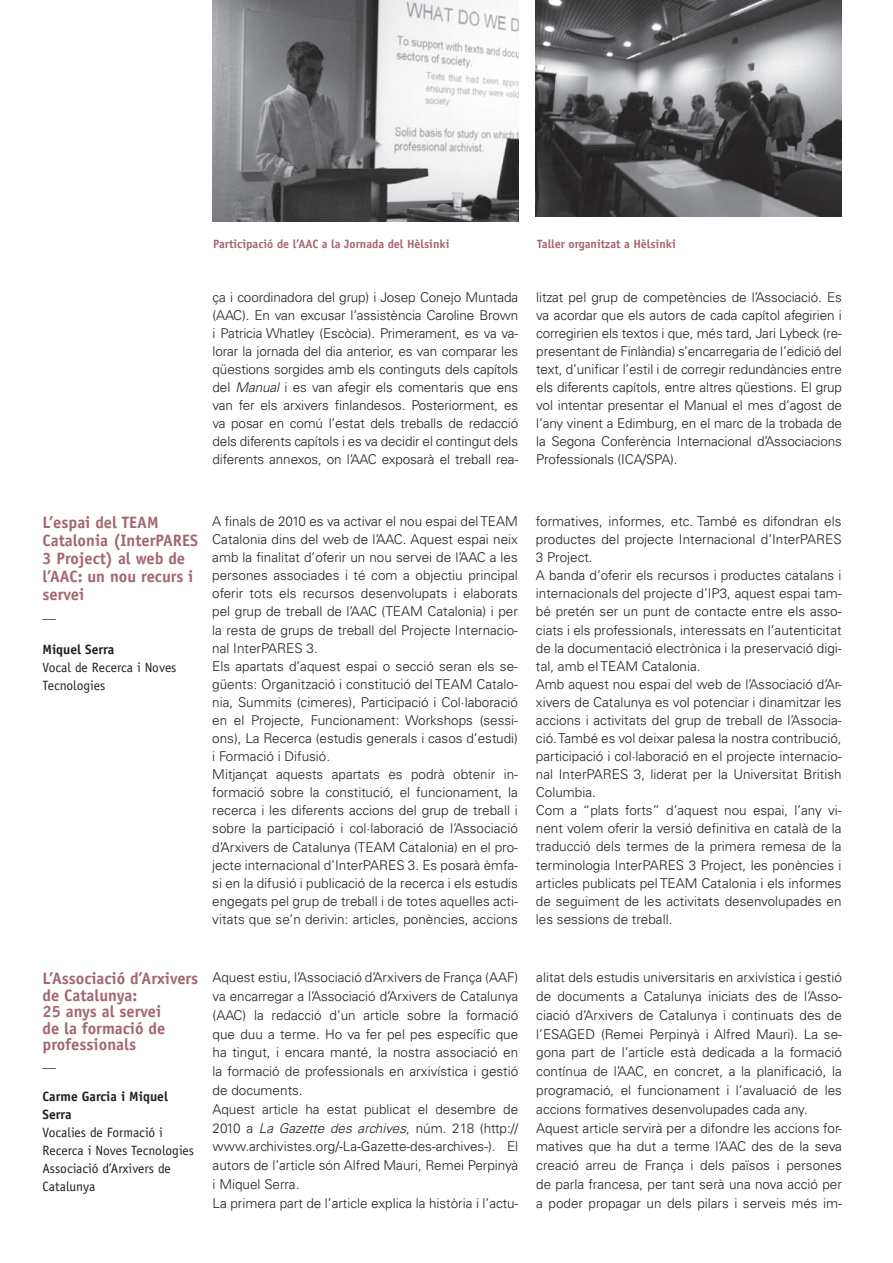
<style>
.page{position:relative;width:893px;height:1263px;background:#fff}
.page>*{position:absolute;margin:0;border:0;box-sizing:border-box;transform-origin:0 0}
.t1{font:700 16.5px/16.5px "Officina Sans Std";color:#a46670}
.t2{font:300 13.5px/18.1px "Univers LT Std";color:#231f20}
.t3{font:13.5px/18px "Officina Sans Std";color:#231f20}
.t4{font:700 13.5px/18px "Officina Sans Std";color:#231f20}
.t5{font:700 12px "Officina Sans Std";color:#a46670}
.s1{font-style:italic}
</style>
<div class="page">
<img style="left:536px;top:0;width:306px;height:217px">
<img style="left:213px;top:0;width:306px;height:221px">
<p class="t5" style="left:213px;top:237px;width:238px">Participació de l’AAC a la Jornada del Hèlsinki</p>
<p class="t5" style="left:537px;top:237px;width:140px">Taller organitzat a Hèlsinki</p>
<p class="t2" style="left:213px;top:288px;width:307px;text-align:justify">ça i coordinadora del grup) i Josep Conejo Muntada (AAC). En van excusar l’assistència Caroline Brown i Patricia Whatley (Escòcia). Primerament, es va va&shy;lorar la jornada del dia anterior, es van comparar les qüestions sorgides amb els continguts dels capítols del <span class="s1">Manual</span> i es van afegir els comentaris que ens van fer els arxivers finlandesos. Posteriorment, es va posar en comú l’estat dels treballs de redacció dels diferents capítols i es va decidir el contingut dels diferents annexos, on l’AAC exposarà el treball rea-</p>
<p class="t2" style="left:536px;top:288px;width:307px;text-align:justify">litzat pel grup de competències de l’Associació. Es va acordar que els autors de cada capítol afegirien i corregirien els textos i que, més tard, Jari Lybeck (re&shy;presentant de Finlàndia) s’encarregaria de l’edició del text, d’unificar l’estil i de corregir redundàncies entre els diferents capítols, entre altres qüestions. El grup vol intentar presentar el Manual el mes d’agost de l’any vinent a Edimburg, en el marc de la trobada de la Segona Conferència Internacional d’Associacions Professionals (ICA/SPA).</p>
<p class="t1" style="left:43px;top:513px;width:157px;line-height:18px">L’espai del TEAM<br>Catalonia (InterPARES<br>3 Project) al web de l’AAC: un nou recurs i servei</p>
<p class="t3" style="left:43px;top:605px;width:15px">__</p>
<p class="t4" style="left:43px;top:640px;width:73px">Miquel Serra</p>
<p class="t3" style="left:43px;top:659px;width:136px">Vocal de Recerca i Noves<br>Tecnologies</p>
<p class="t2" style="left:212px;top:512px;width:307px">A finals de 2010 es va activar el nou espai del TEAM Catalonia dins del web de l’AAC. Aquest espai neix amb la finalitat d’oferir un nou servei de l’AAC a les persones associades i té com a objectiu principal oferir tots els recursos desenvolupats i elaborats pel grup de treball de l’AAC (TEAM Catalonia) i per la resta de grups de treball del Projecte Internacio&shy;nal InterPARES 3.<br>Els apartats d’aquest espai o secció seran els se&shy;güents: Organització i constitució del TEAM Catalo&shy;nia, Summits (cimeres), Participació i Col·laboració en el Projecte, Funcionament: Workshops (sessi&shy;ons), La Recerca (estudis generals i casos d’estudi) i Formació i Difusió.<br>Mitjançat aquests apartats es podrà obtenir in&shy;formació sobre la constitució, el funcionament, la recerca i les diferents accions del grup de treball i sobre la participació i col·laboració de l’Associació d’Arxivers de Catalunya (TEAM Catalonia) en el pro&shy;jecte internacional d’InterPARES 3. Es posarà èmfa&shy;si en la difusió i publicació de la recerca i els estudis engegats pel grup de treball i de totes aquelles acti&shy;vitats que se’n derivin: articles, ponències, accions</p>
<p class="t2" style="left:536px;top:512px;width:307px">formatives, informes, etc. També es difondran els productes del projecte Internacional d’InterPARES 3 Project.<br>A banda d’oferir els recursos i productes catalans i internacionals del projecte d’IP3, aquest espai tam&shy;bé pretén ser un punt de contacte entre els asso&shy;ciats i els professionals, interessats en l’autenticitat de la documentació electrònica i la preservació digi&shy;tal, amb el TEAM Catalonia.<br>Amb aquest nou espai del web de l’Associació d’Ar&shy;xivers de Catalunya es vol potenciar i dinamitzar les accions i activitats del grup de treball de l’Associa&shy;ció. També es vol deixar palesa la nostra contribució, participació i col·laboració en el projecte internacio&shy;nal InterPARES 3, liderat per la Universitat British Columbia.<br>Com a “plats forts” d’aquest nou espai, l’any vi&shy;nent volem oferir la versió definitiva en català de la traducció dels termes de la primera remesa de la terminologia InterPARES 3 Project, les ponències i articles publicats pel TEAM Catalonia i els informes de seguiment de les activitats desenvolupades en les sessions de treball.</p>
<p class="t1" style="left:43px;top:970px;width:157px">L’Associació d’Arxivers de Catalunya:<br>25 anys al servei<br>de la formació de professionals</p>
<p class="t3" style="left:43px;top:1053px;width:15px">__</p>
<p class="t4" style="left:43px;top:1087px;width:127px">Carme Garcia i Miquel<br>Serra</p>
<p class="t3" style="left:43px;top:1124px;width:153px">Vocalies de Formació i<br>Recerca i Noves Tecnologies<br>Associació d’Arxivers de<br>Catalunya</p>
<p class="t2" style="left:213px;top:968px;width:307px;line-height:18.8px">Aquest estiu, l’Associació d’Arxivers de França (AAF) va encarregar a l’Associació d’Arxivers de Catalunya (AAC) la redacció d’un article sobre la formació que duu a terme. Ho va fer pel pes específic que ha tingut, i encara manté, la nostra associació en la formació de professionals en arxivística i gestió de documents.<br>Aquest article ha estat publicat el desembre de 2010 a <span class="s1">La Gazette des archives</span>, núm. 218 (http:// www.archivistes.org/-La-Gazette-des-archives-). El autors de l’article són Alfred Mauri, Remei Perpinyà i Miquel Serra.<br>La primera part de l’article explica la història i l’actu-</p>
<p class="t2" style="left:536px;top:968px;width:307px;line-height:18.8px">alitat dels estudis universitaris en arxivística i gestió de documents a Catalunya iniciats des de l’Asso&shy;ciació d’Arxivers de Catalunya i continuats des de l’ESAGED (Remei Perpinyà i Alfred Mauri). La se&shy;gona part de l’article està dedicada a la formació contínua de l’AAC, en concret, a la planificació, la programació, el funcionament i l’avaluació de les accions formatives desenvolupades cada any.<br>Aquest article servirà per a difondre les accions for&shy;matives que ha dut a terme l’AAC des de la seva creació arreu de França i dels països i persones de parla francesa, per tant serà una nova acció per a poder propagar un dels pilars i serveis més im-</p>
</div>
